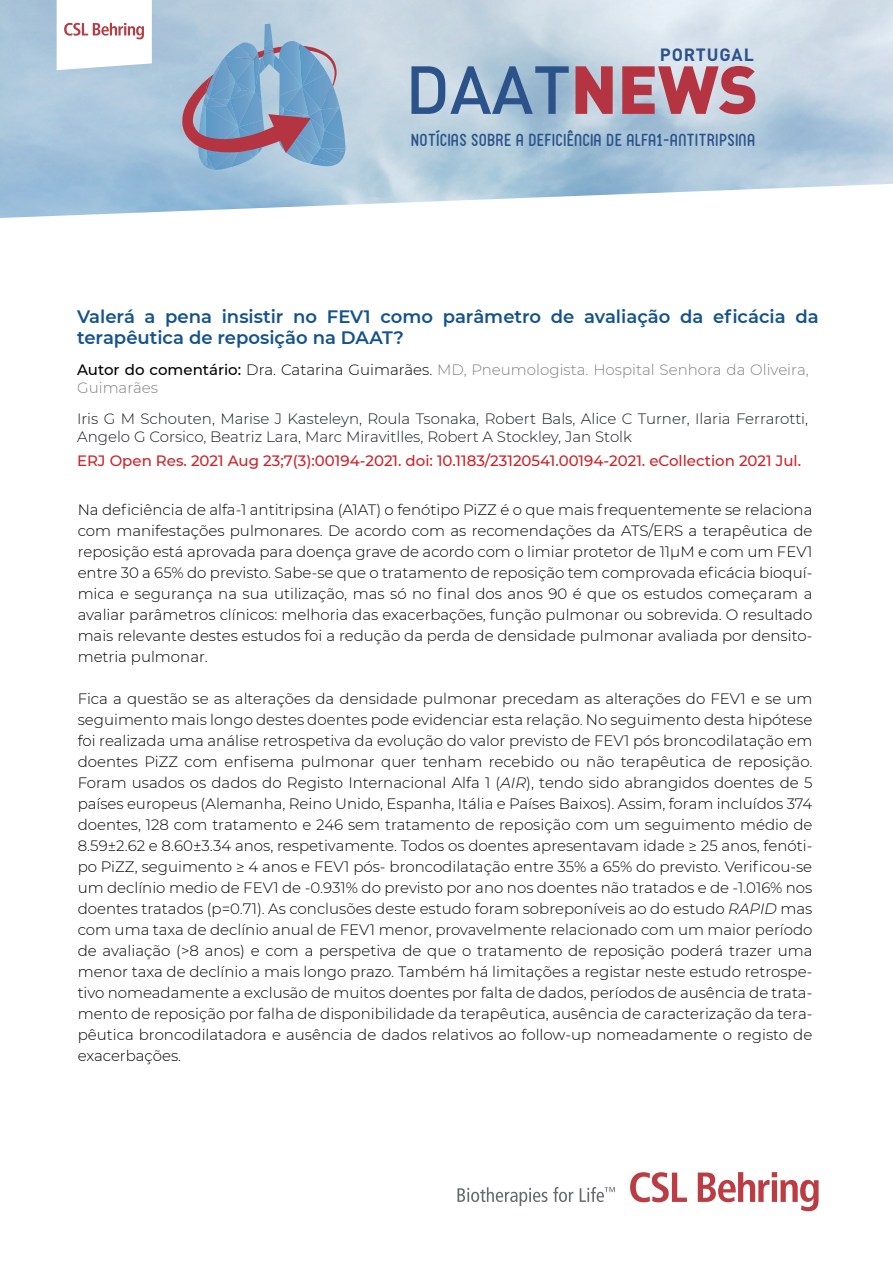
<style>
.page{position:relative;width:893px;height:1263px;background:#fff}
.page>*{position:absolute;margin:0;border:0;box-sizing:border-box;transform-origin:0 0}
.t1{font:500 66.75px "DIN";color:#2c528a}
.t2{font:600 18px/21.6px "Montserrat";color:#14528e}
.t3{font:700 17.55px "DIN Pro";letter-spacing:.05em;color:#2c528a}
.t4{font:16.65px "FV Almelo";letter-spacing:.025em;color:#2c528a}
.t5{font:300 15px/21px "Montserrat";color:#000001;text-align:justify}
.t6{font:300 15px/18px "Montserrat";color:#171b1e}
.t7{font:300 15px/18px "Montserrat";color:#7e8182}
.t8{font:500 15px "Montserrat";color:#d02127}
.s1{font-weight:900;color:#b53441}
.s2{font-weight:500;color:#000001}
.s3{color:#000001}
.s4{font-style:italic}
</style>
<div class="page">
<svg style="left:457px;top:1187px;width:90px;height:19px"></svg>
<svg style="left:553px;top:1187px;width:20px;height:15px"></svg>
<svg style="left:579px;top:1187px;width:36px;height:15px"></svg>
<svg style="left:630px;top:1172px;width:57px;height:30px"></svg>
<svg style="left:697px;top:1172px;width:121px;height:39px"></svg>
<svg style="left:60px;top:0;width:92px;height:70px"></svg>
<svg style="left:182px;top:24px;width:165px;height:150px;background:#91a5c2"></svg>
<p class="t3" style="left:659px;top:40px;width:96px">PORTUGAL</p>
<h1 class="t1" style="left:405px;top:47px;width:354px">DAAT<span class="s1">NEWS</span></h1>
<p class="t4" style="left:411px;top:128px;width:346px">NOTÍCIAS SOBRE A DEFICIÊNCIA DE ALFA1-ANTITRIPSINA</p>
<p class="t2" style="left:77px;top:305px;width:743px">Valerá a pena insistir no FEV1 como parâmetro de avaliação da eficácia da terapêutica de reposição na DAAT?</p>
<p class="t7" style="left:77px;top:360px;width:733px"><span class="s2">Autor do comentário:</span> <span class="s3">Dra. Catarina Guimarães.</span> MD, Pneumologista. Hospital Senhora da Oliveira,<br>Guimarães</p>
<p class="t6" style="left:77px;top:409px;width:732px">Iris G M Schouten, Marise J Kasteleyn, Roula Tsonaka, Robert Bals, Alice C Turner, Ilaria Ferrarotti,<br>Angelo G Corsico, Beatriz Lara, Marc Miravitlles, Robert A Stockley, Jan Stolk</p>
<p class="t8" style="left:77px;top:450px;width:725px">ERJ Open Res. 2021 Aug 23;7(3):00194-2021. doi: 10.1183/23120541.00194-2021. eCollection 2021 Jul.</p>
<p class="t5" style="left:78px;top:498px;width:736px">Na deficiência de alfa-1 antitripsina (A1AT) o fenótipo PiZZ é o que mais frequentemente se relaciona com manifestações pulmonares. De acordo com as recomendações da ATS/ERS a terapêutica de reposição está aprovada para doença grave de acordo com o limiar protetor de 11µM e com um FEV1 entre 30 a 65% do previsto. Sabe-se que o tratamento de reposição tem comprovada eficácia bioquí&shy;mica e segurança na sua utilização, mas só no final dos anos 90 é que os estudos começaram a avaliar parâmetros clínicos: melhoria das exacerbações, função pulmonar ou sobrevida. O resultado mais relevante destes estudos foi a redução da perda de densidade pulmonar avaliada por densito&shy;metria pulmonar.</p>
<p class="t5" style="left:78px;top:687px;width:736px">Fica a questão se as alterações da densidade pulmonar precedam as alterações do FEV1 e se um seguimento mais longo destes doentes pode evidenciar esta relação. No seguimento desta hipótese foi realizada uma análise retrospetiva da evolução do valor previsto de FEV1 pós broncodilatação em doentes PiZZ com enfisema pulmonar quer tenham recebido ou não terapêutica de reposição.<br>Foram usados os dados do Registo Internacional Alfa 1 (<span class="s4">AIR</span>), tendo sido abrangidos doentes de 5 países europeus (Alemanha, Reino Unido, Espanha, Itália e Países Baixos). Assim, foram incluídos 374 doentes, 128 com tratamento e 246 sem tratamento de reposição com um seguimento médio de 8.59±2.62 e 8.60±3.34 anos, respetivamente. Todos os doentes apresentavam idade ≥ 25 anos, fenóti&shy;po PiZZ, seguimento ≥ 4 anos e FEV1 pós- broncodilatação entre 35% a 65% do previsto. Verificou-se um declínio medio de FEV1 de -0.931% do previsto por ano nos doentes não tratados e de -1.016% nos doentes tratados (p=0.71). As conclusões deste estudo foram sobreponíveis ao do estudo <span class="s4">RAPID</span> mas com uma taxa de declínio anual de FEV1 menor, provavelmente relacionado com um maior período de avaliação (&gt;8 anos) e com a perspetiva de que o tratamento de reposição poderá trazer uma menor taxa de declínio a mais longo prazo. Também há limitações a registar neste estudo retrospe&shy;tivo nomeadamente a exclusão de muitos doentes por falta de dados, períodos de ausência de trata&shy;mento de reposição por falha de disponibilidade da terapêutica, ausência de caracterização da tera&shy;pêutica broncodilatadora e ausência de dados relativos ao follow-up nomeadamente o registo de exacerbações.</p>
</div>
